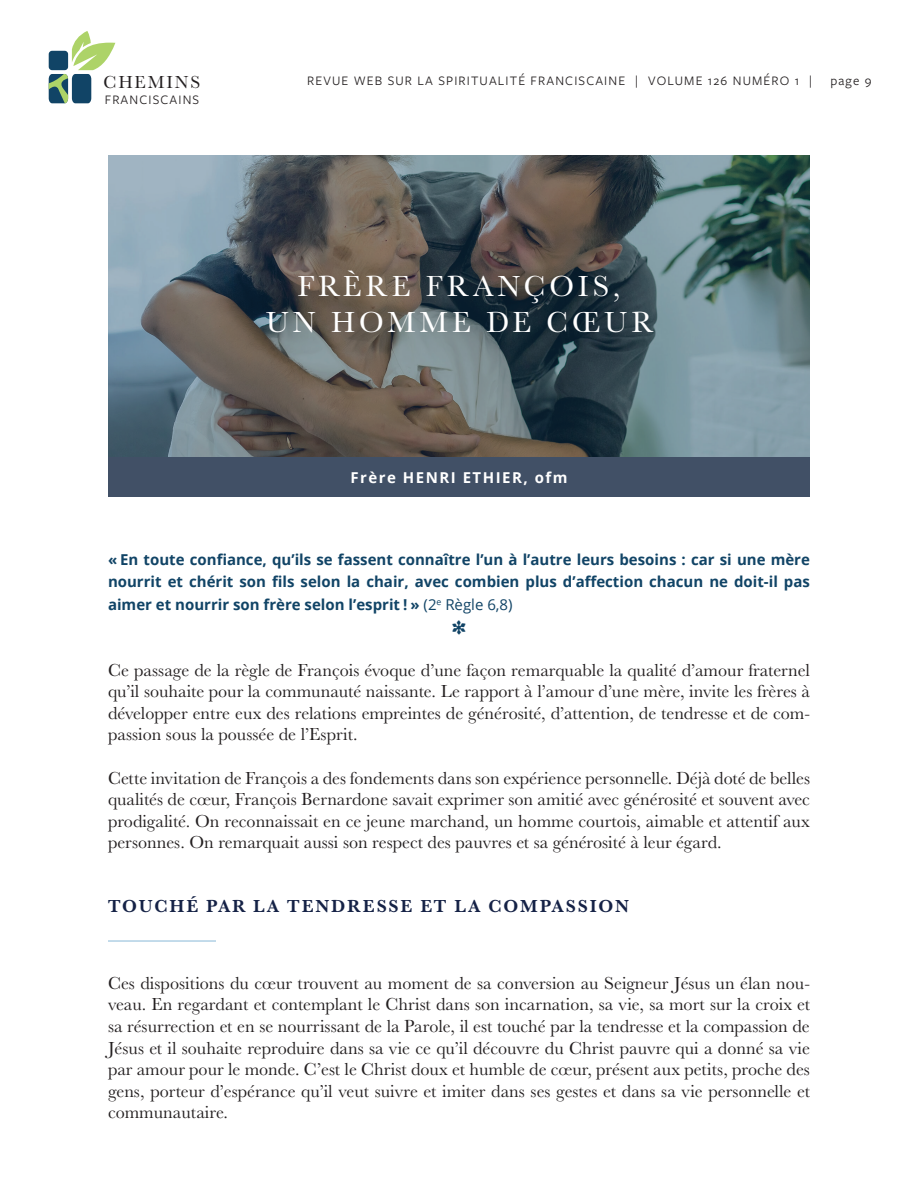
<style>
.page{position:relative;width:918px;height:1188px;background:#fff}
.page>*{position:absolute;margin:0;border:0;box-sizing:border-box;transform-origin:0 0}
.t1{font:30px/36px "Baskerville URW";letter-spacing:.13em;color:#fff;text-align:center}
.t2{font:18px/21.6px "Baskerville URW";color:#231f20;text-align:justify}
.t3{font:700 18px "Baskerville URW";letter-spacing:.1em;color:#152246}
.t4{font:18px "Baskerville URW";letter-spacing:.1em;color:#231f20}
.t5{font:700 15px/22.5px "Open Sans";color:#146;text-align:justify}
.t6{font:700 15px "Open Sans";letter-spacing:.1em;color:#fff}
.t7{font:13.5px "Freight Sans Pro";letter-spacing:.085em;color:#231f20}
.s1{font-weight:400}
</style>
<div class="page">
<svg style="left:49px;top:31px;width:66px;height:72px"></svg>
<hr style="left:108px;top:940px;width:108px;height:2px;background:#b0d0e4">
<div style="left:108px;top:457px;width:702px;height:40px;background:#415066"></div>
<svg style="left:108px;top:155px;width:702px;height:302px;background:#5f6a6e"></svg>
<p class="t4" style="left:104px;top:70px;width:98px">CHEMINS</p>
<p class="t7" style="left:105px;top:90px;width:96px">FRANCISCAINS</p>
<p class="t7" style="left:307px;top:72px;width:507px">REVUE WEB SUR LA SPIRITUALITÉ FRANCISCAINE | VOLUME 126 NUMÉRO 1 |</p>
<p class="t7" style="left:830px;top:72px;width:43px">page 9</p>
<h1 class="t1" style="left:266px;top:267px;width:388px">FRÈRE FRANÇOIS,<br>UN HOMME DE CŒUR</h1>
<p class="t6" style="left:350px;top:467px;width:219px">Frère HENRI ETHIER, ofm</p>
<p class="t5" style="left:108px;top:548px;width:704px">« En toute confiance, qu’ils se fassent connaître l’un à l’autre leurs besoins : car si une mère nourrit et chérit son fils selon la chair, avec combien plus d’affection chacun ne doit-il pas aimer et nourrir son frère selon l’esprit ! » <span class="s1">(2</span><sup>e</sup> <span class="s1">Règle 6,8)</span></p>
<p class="t2" style="left:108px;top:658px;width:704px">Ce passage de la règle de François évoque d’une façon remarquable la qualité d’amour fraternel qu’il souhaite pour la communauté naissante. Le rapport à l’amour d’une mère, invite les frères à développer entre eux des relations empreintes de générosité, d’attention, de tendresse et de com&shy;passion sous la poussée de l’Esprit.</p>
<p class="t2" style="left:108px;top:766px;width:704px">Cette invitation de François a des fondements dans son expérience personnelle. Déjà doté de belles qualités de cœur, François Bernardone savait exprimer son amitié avec générosité et souvent avec prodigalité. On reconnaissait en ce jeune marchand, un homme courtois, aimable et attentif aux personnes. On remarquait aussi son respect des pauvres et sa générosité à leur égard.</p>
<p class="t3" style="left:108px;top:893px;width:523px">TOUCHÉ PAR LA TENDRESSE ET LA COMPASSION</p>
<p class="t2" style="left:108px;top:972px;width:704px">Ces dispositions du cœur trouvent au moment de sa conversion au Seigneur Jésus un élan nou&shy;veau. En regardant et contemplant le Christ dans son incarnation, sa vie, sa mort sur la croix et sa résurrection et en se nourrissant de la Parole, il est touché par la tendresse et la compassion de Jésus et il souhaite reproduire dans sa vie ce qu’il découvre du Christ pauvre qui a donné sa vie par amour pour le monde. C’est le Christ doux et humble de cœur, présent aux petits, proche des gens, porteur d’espérance qu’il veut suivre et imiter dans ses gestes et dans sa vie personnelle et communautaire.</p>
</div>
